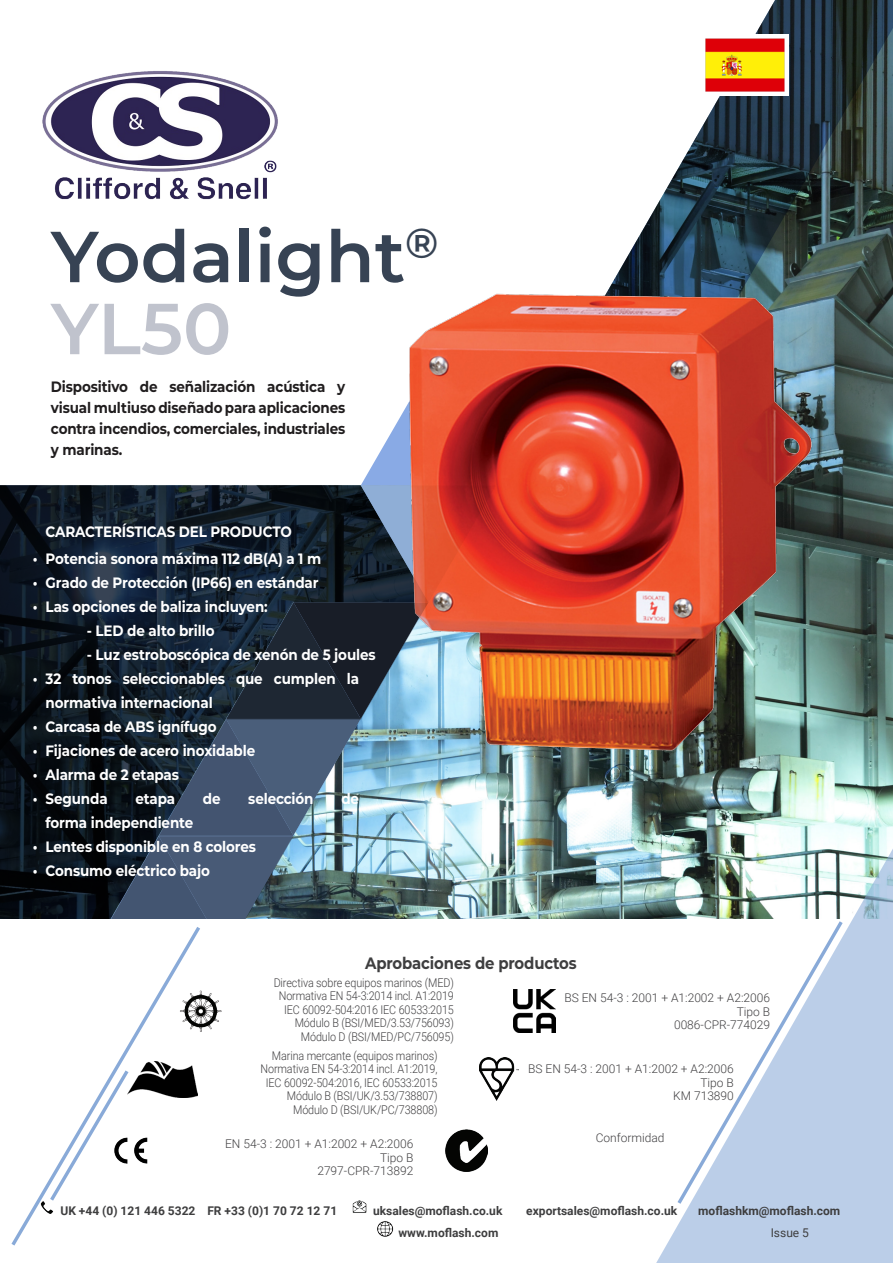
<style>
.page{position:relative;width:893px;height:1263px;background:#fff}
.page>*{position:absolute;margin:0;border:0;box-sizing:border-box;transform-origin:0 0}
.T4{font:600 72px "Montserrat";color:#374354}
.T4-2{font:600 72px "Montserrat";color:#c0c3cd}
.t1{font:700 16.5px "Montserrat";letter-spacing:-.01em;color:#3e3e3f;scale:.9 1}
.t2{font:700 15px/24px "Montserrat";letter-spacing:-.01em;color:#fff;scale:.9 1}
.t3{font:700 15px/21px "Montserrat";letter-spacing:-.01em;color:#201d1e;text-align:justify;scale:.9 1}
.t4{font:700 15px "Montserrat";letter-spacing:-.01em;color:#fff}
.t5{font:300 12px "Roboto";letter-spacing:-.01em;color:#414042;scale:.9 1}
.t6{font:300 12px/13.5px "Roboto";letter-spacing:-.01em;color:#414042;text-align:right}
.t7{font:700 12px "Roboto";color:#3e3e3f}
.t8{font:12px "Roboto";color:#3e3e3f}
</style>
<div class="page">
<img style="left:42px;top:71px;width:563px;height:848px">
<svg style="left:496px;top:0;width:397px;height:183px"></svg>
<img style="left:263px;top:183px;width:630px;height:678px">
<img style="left:0;top:368px;width:563px;height:551px">
<img style="left:605px;top:603px;width:288px;height:660px">
<svg style="left:674px;top:917px;width:172px;height:290px"></svg>
<svg style="left:11px;top:927px;width:191px;height:319px"></svg>
<img style="left:180px;top:990px;width:42px;height:41px">
<img style="left:111px;top:1129px;width:42px;height:42px">
<img style="left:479px;top:1058px;width:40px;height:42px">
<img style="left:128px;top:1061px;width:70px;height:36px">
<img style="left:513px;top:990px;width:43px;height:42px">
<img style="left:445px;top:1129px;width:43px;height:42px">
<img style="left:702px;top:34px;width:87px;height:61px">
<img style="left:352px;top:1200px;width:15px;height:13px">
<img style="left:35px;top:1197px;width:21px;height:21px">
<img style="left:377px;top:1221px;width:17px;height:16px">
<p class="T4" style="left:51px;top:206px;width:389px">Yodalight<sup>®</sup></p>
<p class="T4-2" style="left:51px;top:278px;width:182px">YL50</p>
<p class="t3" style="left:51px;top:376px;width:329px">Dispositivo de señalización acústica y visual multiuso diseñado para aplicaciones contra incendios, comerciales, industriales y marinas.</p>
<p class="t2" style="left:46px;top:519px;width:275px">CARACTERÍSTICAS DEL PRODUCTO</p>
<p class="t2" style="left:33px;top:546px;width:322px">• Potencia sonora máxima 112 dB(A) a 1 m</p>
<p class="t2" style="left:33px;top:570px;width:319px">• Grado de Protección (IP66) en estándar</p>
<p class="t2" style="left:33px;top:594px;width:262px">• Las opciones de baliza incluyen:</p>
<p class="t2" style="left:87px;top:618px;width:143px">- LED de alto brillo</p>
<p class="t2" style="left:87px;top:642px;width:322px">- Luz estroboscópica de xenón de 5 joules</p>
<p class="t2" style="left:46px;top:666px;width:350px;text-indent:-13px">• 32 tonos seleccionables que cumplen la normativa internacional</p>
<p class="t2" style="left:33px;top:714px;width:206px">• Carcasa de ABS ignífugo</p>
<p class="t2" style="left:33px;top:738px;width:249px">• Fijaciones de acero inoxidable</p>
<p class="t2" style="left:33px;top:762px;width:164px">• Alarma de 2 etapas</p>
<p class="t2" style="left:33px;top:786px;width:85px">• Segunda</p>
<p class="t2" style="left:135px;top:786px;width:46px">etapa</p>
<p class="t2" style="left:203px;top:786px;width:21px">de</p>
<p class="t2" style="left:248px;top:786px;width:74px">selección</p>
<p class="t2" style="left:341px;top:786px;width:21px">de</p>
<p class="t2" style="left:46px;top:810px;width:166px">forma independiente</p>
<p class="t2" style="left:33px;top:834px;width:249px">• Lentes disponible en 8 colores</p>
<p class="t2" style="left:33px;top:858px;width:198px">• Consumo eléctrico bajo</p>
<p class="t4" style="left:51px;top:521px;width:167px">PRODUCT FEATURES</p>
<p class="t1" style="left:365px;top:951px;width:236px">Aprobaciones de productos</p>
<p class="t5" style="left:274px;top:974px;width:202px">Directiva sobre equipos marinos (MED)</p>
<p class="t5" style="left:279px;top:987px;width:196px">Normativa EN 54-3:2014 incl. A1:2019</p>
<p class="t5" style="left:284px;top:1001px;width:190px">IEC 60092-504:2016 IEC 60533:2015</p>
<p class="t5" style="left:295px;top:1014px;width:178px">Módulo B (BSI/MED/3.53/756093)</p>
<p class="t5" style="left:301px;top:1028px;width:172px">Módulo D (BSI/MED/PC/756095)</p>
<p class="t5" style="left:272px;top:1047px;width:185px">Marina mercante (equipos marinos)</p>
<p class="t5" style="left:260px;top:1060px;width:198px">Normativa EN 54-3:2014 incl. A1:2019,</p>
<p class="t5" style="left:266px;top:1074px;width:192px">IEC 60092-504:2016, IEC 60533:2015</p>
<p class="t5" style="left:287px;top:1087px;width:169px">Módulo B (BSI/UK/3.53/738807)</p>
<p class="t5" style="left:293px;top:1101px;width:162px">Módulo D (BSI/UK/PC/738808)</p>
<p class="t6" style="left:225px;top:1137px;width:190px">EN 54-3 : 2001 + A1:2002 + A2:2006</p>
<p class="t6" style="left:380px;top:1150px;width:35px">Tipo B</p>
<p class="t6" style="left:317px;top:1164px;width:98px">2797-CPR-713892</p>
<p class="t6" style="left:564px;top:991px;width:207px">BS EN 54-3 : 2001 + A1:2002 + A2:2006<br>Tipo B</p>
<p class="t6" style="left:674px;top:1018px;width:98px">0086-CPR-774029</p>
<p class="t6" style="left:528px;top:1062px;width:207px">BS EN 54-3 : 2001 + A1:2002 + A2:2006</p>
<p class="t6" style="left:700px;top:1075px;width:35px">Tipo B</p>
<p class="t6" style="left:673px;top:1089px;width:62px">KM 713890</p>
<p class="t6" style="left:596px;top:1130px;width:70px">Conformidad</p>
<p class="t7" style="left:60px;top:1202px;width:278px">UK +44 (0) 121 446 5322 FR +33 (0)1 70 72 12 71</p>
<p class="t7" style="left:373px;top:1202px;width:131px">uksales@moflash.co.uk</p>
<p class="t7" style="left:526px;top:1202px;width:152px">exportsales@moflash.co.uk</p>
<p class="t7" style="left:698px;top:1202px;width:144px">moflashkm@moflash.com</p>
<p class="t7" style="left:398px;top:1224px;width:101px">www.moflash.com</p>
<p class="t8" style="left:771px;top:1224px;width:40px">Issue 5</p>
</div>
